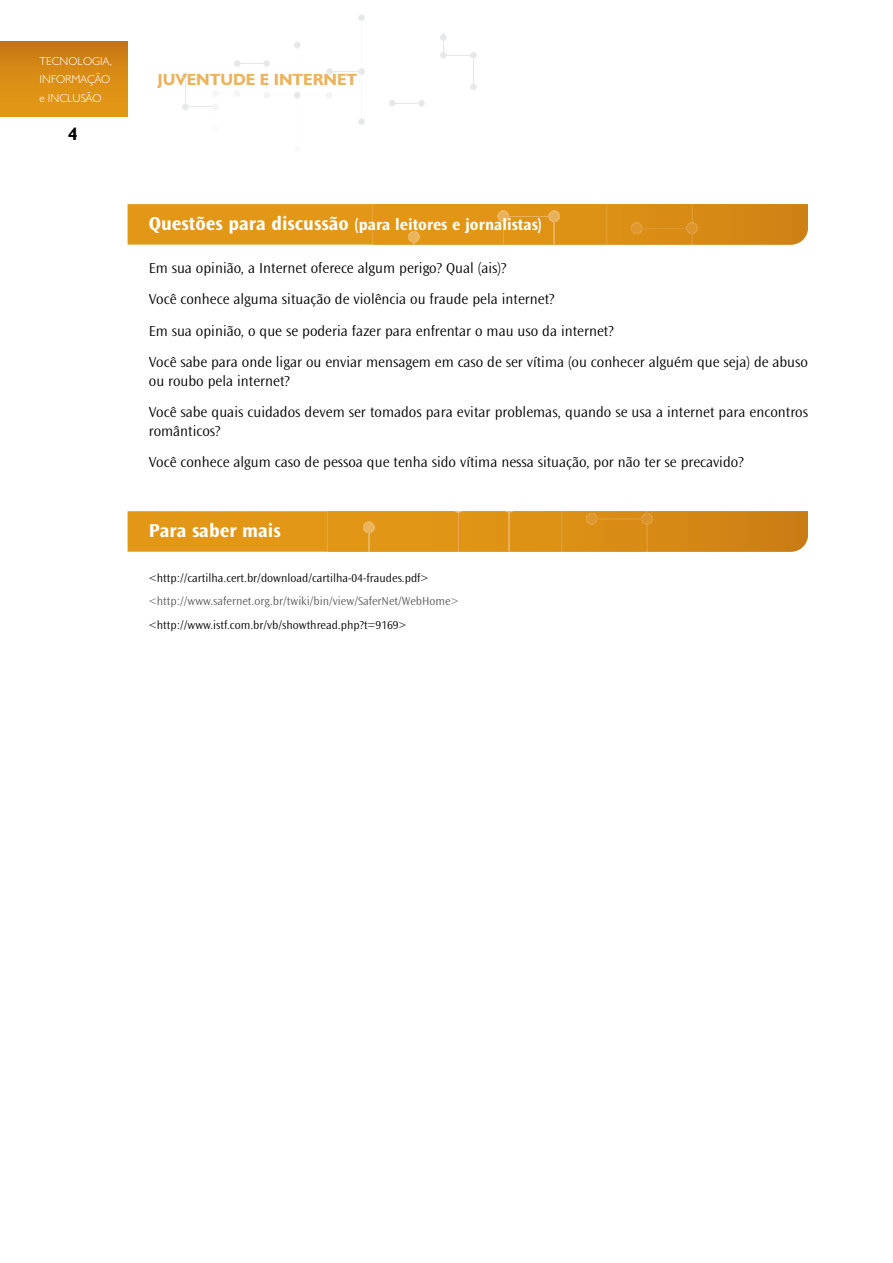
<style>
.page{position:relative;width:893px;height:1263px;background:#fff}
.page>*{position:absolute;margin:0;border:0;box-sizing:border-box;transform-origin:0 0}
.t1{font:19.5px "Ocean Sans MM.648.wt.475.wd";color:#fff}
.t2{font:700 18px "Gill Sans";color:#000}
.t3{font:16.5px "Ocean Sans MM.648.wt.475.wd";color:#fff}
.t4{font:700 16.5px "Humanist 521 BT";color:#ecb25c}
.t5{font:15px/31.3px "Ocean Sans MM.310.wt.475.wd";color:#000}
.t6{font:12px "Ocean Sans MM.310.wt.475.wd";color:#000}
.t7{font:12px "Ocean Sans MM.310.wt.475.wd";color:#595959}
.t8{font:300 11.4px/18.8px "Humanist 521 BT";color:#fff}
.s1{color:#e5ae5a}
.s2{font-size:19.5px}
</style>
<div class="page">
<svg style="left:470px;top:52px;width:7px;height:38px"></svg>
<svg style="left:440px;top:33px;width:7px;height:26px"></svg>
<hr style="left:443px;top:55px;width:30px;height:1px;background:#e6e7e9">
<svg style="left:389px;top:100px;width:36px;height:7px"></svg>
<div style="left:0;top:42px;width:127px;height:75px;background:linear-gradient(to bottom,#c87a14,#e89c16)"></div>
<hr style="left:237px;top:63px;width:30px;height:1px;background:#e6e7e9">
<svg style="left:263px;top:14px;width:102px;height:111px"></svg>
<svg style="left:182px;top:60px;width:59px;height:51px"></svg>
<svg style="left:128px;top:204px;width:680px;height:41px;background:#de9319"></svg>
<svg style="left:128px;top:511px;width:680px;height:41px;background:#dd9118"></svg>
<p class="t8" style="left:40px;top:53px;width:74px">TECNOLOGIA,<br>INFORMAÇÃO e INCLUSÃO</p>
<p class="t2" style="left:68px;top:127px;width:11px">4</p>
<p class="t4" style="left:158px;top:74px;width:201px">JU<span class="s1">VE</span>NTUDE E INTERNET</p>
<p class="t3" style="left:149px;top:218px;width:395px"><span class="s2">Questões para discussão</span> (para leitores e jornalistas)</p>
<p class="t5" style="left:149px;top:253px;width:661px">Em sua opinião, a Internet oferece algum perigo? Qual (ais)?<br>Você conhece alguma situação de violência ou fraude pela internet?<br>Em sua opinião, o que se poderia fazer para enfrentar o mau uso da internet?<br>Você sabe para onde ligar ou enviar mensagem em caso de ser vítima (ou conhecer alguém que seja) de abuso</p>
<p class="t5" style="left:149px;top:366px;width:661px">ou roubo pela internet?<br>Você sabe quais cuidados devem ser tomados para evitar problemas, quando se usa a internet para encontros</p>
<p class="t5" style="left:149px;top:416px;width:596px">românticos?<br>Você conhece algum caso de pessoa que tenha sido vítima nessa situação, por não ter se precavido?</p>
<h1 class="t1" style="left:149px;top:523px;width:133px">Para saber mais</h1>
<p class="t6" style="left:149px;top:573px;width:281px">&lt;http://cartilha.cert.br/download/cartilha-04-fraudes.pdf&gt;</p>
<p class="t7" style="left:149px;top:597px;width:311px">&lt;http://www.safernet.org.br/twiki/bin/view/SaferNet/WebHome&gt;</p>
<p class="t6" style="left:149px;top:620px;width:259px">&lt;http://www.istf.com.br/vb/showthread.php?t=9169&gt;</p>
</div>
